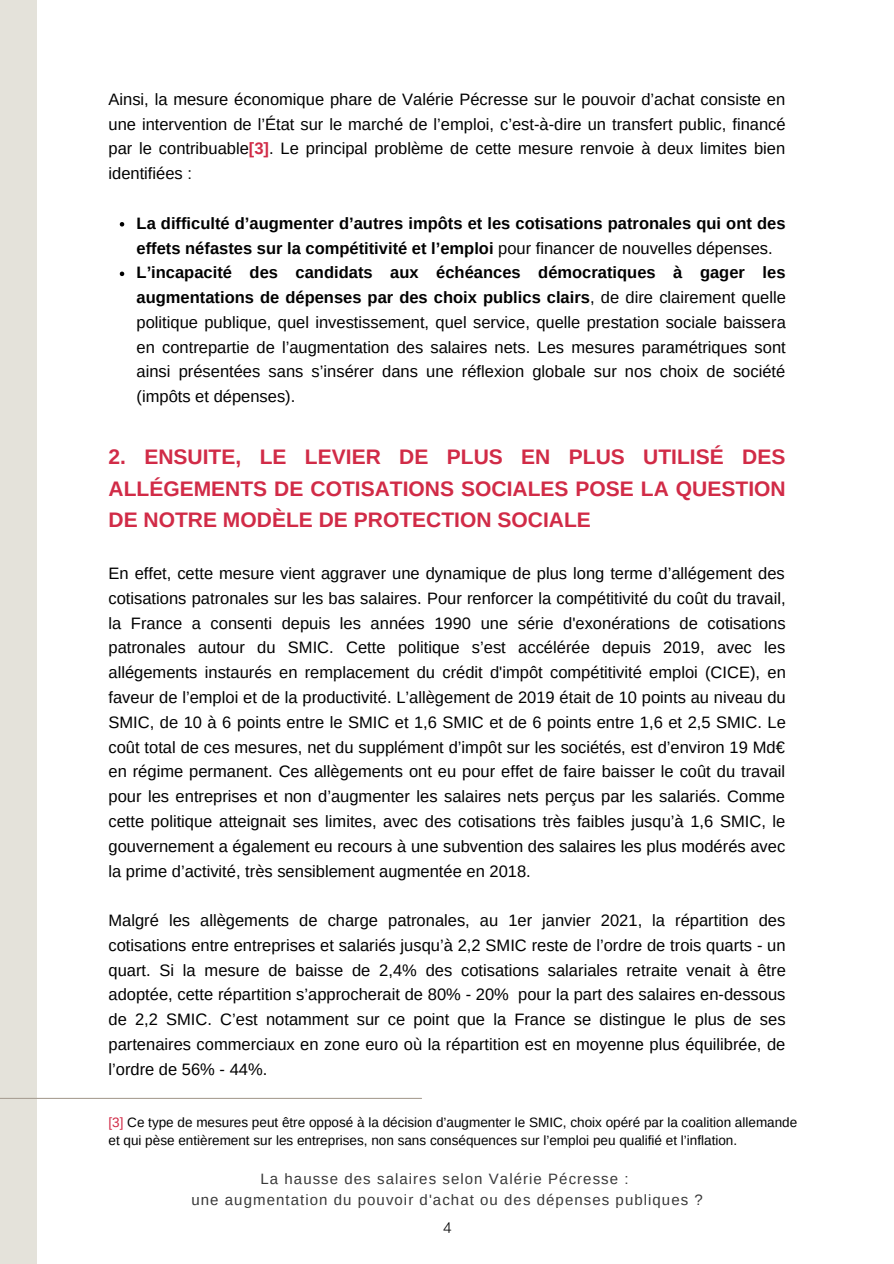
<style>
.page{position:relative;width:894px;height:1264px;background:#fff}
.page>*{position:absolute;margin:0;border:0;box-sizing:border-box;transform-origin:0 0}
.t1{font:700 21px/31.5px "Arimo";color:#d12b47;text-align:justify}
.t2{font:16.5px/24.8px "Arimo";color:#000;text-align:justify}
.t3{font:700 16.5px/24.8px "Arimo";color:#000}
.t4{font:15px "Arimo";letter-spacing:.07em;color:#393939}
.t5{font:300 15px "Nunito";color:#000}
.t6{font:13.5px/18px "Arimo";color:#000}
.s1{font-weight:700;color:#d12b47}
.s2{font-weight:400}
.s3{font-weight:700}
.s4{color:#d12b47}
</style>
<div class="page">
<div style="left:0;top:0;width:37px;height:1263px;background:#e4e2da"></div>
<svg style="left:120px;top:222px;width:4px;height:4px"></svg>
<svg style="left:120px;top:271px;width:4px;height:5px"></svg>
<hr style="left:0;top:1097px;width:421px;height:1px;background:#aaa095">
<p class="t2" style="left:108px;top:87px;width:678px">Ainsi, la mesure économique phare de Valérie Pécresse sur le pouvoir d’achat consiste en une intervention de l’État sur le marché de l’emploi, c’est-à-dire un transfert public, financé par le contribuable<span class="s1">[3]</span>. Le principal problème de cette mesure renvoie à deux limites bien identifiées :</p>
<p class="t3" style="left:136px;top:211px;width:650px">La difficulté d’augmenter d’autres impôts et les cotisations patronales qui ont des effets néfastes sur la compétitivité et l’emploi <span class="s2">pour financer de nouvelles dépenses.</span></p>
<p class="t2" style="left:136px;top:260px;width:650px"><span class="s3">L’incapacité des candidats aux échéances démocratiques à gager les augmentations de dépenses par des choix publics clairs</span>, de dire clairement quelle politique publique, quel investissement, quel service, quelle prestation sociale baissera en contrepartie de l’augmentation des salaires nets. Les mesures paramétriques sont ainsi présentées sans s’insérer dans une réflexion globale sur nos choix de société (impôts et dépenses).</p>
<p class="t1" style="left:108px;top:441px;width:678px">2. ENSUITE, LE LEVIER DE PLUS EN PLUS UTILISÉ DES ALLÉGEMENTS DE COTISATIONS SOCIALES POSE LA QUESTION DE NOTRE MODÈLE DE PROTECTION SOCIALE</p>
<p class="t2" style="left:108px;top:561px;width:678px">En effet, cette mesure vient aggraver une dynamique de plus long terme d’allégement des cotisations patronales sur les bas salaires. Pour renforcer la compétitivité du coût du travail, la France a consenti depuis les années 1990 une série d'exonérations de cotisations patronales autour du SMIC. Cette politique s’est accélérée depuis 2019, avec les allégements instaurés en remplacement du crédit d'impôt compétitivité emploi (CICE), en faveur de l’emploi et de la productivité. L’allègement de 2019 était de 10 points au niveau du SMIC, de 10 à 6 points entre le SMIC et 1,6 SMIC et de 6 points entre 1,6 et 2,5 SMIC. Le coût total de ces mesures, net du supplément d’impôt sur les sociétés, est d’environ 19 Md€ en régime permanent. Ces allègements ont eu pour effet de faire baisser le coût du travail pour les entreprises et non d’augmenter les salaires nets perçus par les salariés. Comme cette politique atteignait ses limites, avec des cotisations très faibles jusqu’à 1,6 SMIC, le gouvernement a également eu recours à une subvention des salaires les plus modérés avec la prime d’activité, très sensiblement augmentée en 2018.</p>
<p class="t2" style="left:108px;top:908px;width:678px">Malgré les allègements de charge patronales, au 1er janvier 2021, la répartition des cotisations entre entreprises et salariés jusqu’à 2,2 SMIC reste de l’ordre de trois quarts - un quart. Si la mesure de baisse de 2,4% des cotisations salariales retraite venait à être adoptée, cette répartition s’approcherait de 80% - 20% pour la part des salaires en-dessous de 2,2 SMIC. C’est notamment sur ce point que la France se distingue le plus de ses partenaires commerciaux en zone euro où la répartition est en moyenne plus équilibrée, de l’ordre de 56% - 44%.</p>
<p class="t6" style="left:108px;top:1112px;width:690px"><span class="s4">[3]</span> Ce type de mesures peut être opposé à la décision d’augmenter le SMIC, choix opéré par la coalition allemande et qui pèse entièrement sur les entreprises, non sans conséquences sur l’emploi peu qualifié et l’inflation.</p>
<p class="t4" style="left:260px;top:1170px;width:369px">La hausse des salaires selon Valérie Pécresse :</p>
<p class="t4" style="left:191px;top:1190px;width:513px">une augmentation du pouvoir d'achat ou des dépenses publiques ?</p>
<p class="t5" style="left:442px;top:1218px;width:11px">4</p>
</div>
